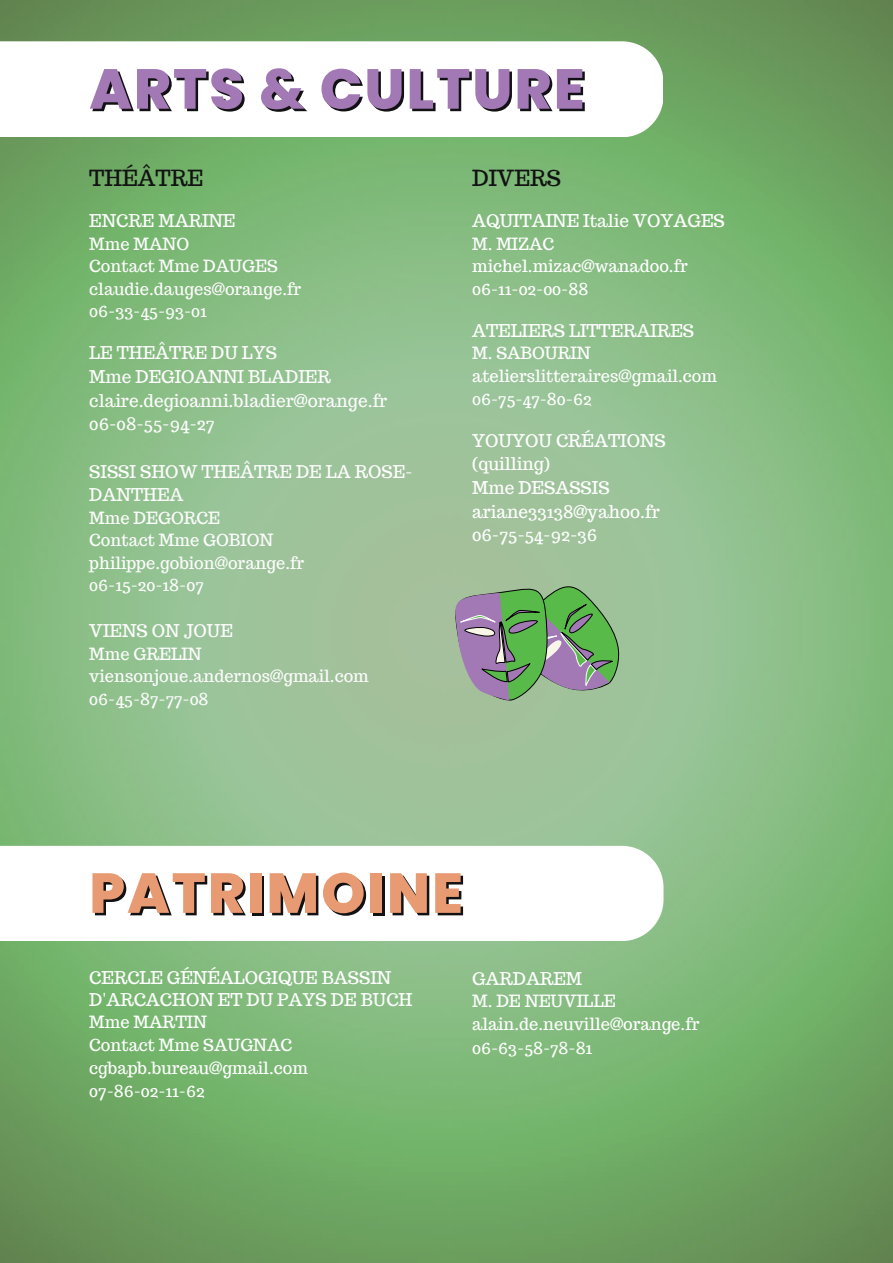
<style>
.page{position:relative;width:893px;height:1263px;background:#fff}
.page>*{position:absolute;margin:0;border:0;box-sizing:border-box;transform-origin:0 0}
.t1{font:800 56.25px "Poppins";letter-spacing:.035em;color:#121113}
.t2{font:21.75px "Trocchi";color:#121113}
.t3{font:17.25px/23.6px "Trocchi";color:#fff}
.t4{font:17.25px/23.6px "Trocchi";color:#fdfcfd}
.t5{font:16.5px/22.5px "Trocchi";color:#fff}
.t6{font:16.5px/22.5px "Trocchi";color:#fdfcfd}
</style>
<div class="page">
<img style="left:0;top:0;width:893px;height:1263px">
<svg style="left:0;top:41px;width:663px;height:96px"></svg>
<svg style="left:447px;top:579px;width:173px;height:122px"></svg>
<svg style="left:0;top:846px;width:663px;height:95px"></svg>
<h1 class="t1" style="left:92px;top:59px;width:497px">ARTS &amp; CULTURE</h1>
<h2 class="t2" style="left:89px;top:163px;width:116px">THÉÂTRE</h2>
<p class="t4" style="left:89px;top:209px;width:148px">ENCRE MARINE</p>
<p class="t6" style="left:89px;top:232px;width:213px">Mme MANO<br>Contact Mme DAUGES claudie.dauges@orange.fr<br>06-33-45-93-01</p>
<p class="t4" style="left:89px;top:341px;width:299px">LE THEÂTRE DU LYS<br>Mme DEGIOANNI BLADIER claire.degioanni.bladier@orange.fr<br>06-08-55-94-27</p>
<p class="t4" style="left:89px;top:459px;width:325px">SISSI SHOW THEÂTRE DE LA ROSE-<br>DANTHEA</p>
<p class="t6" style="left:89px;top:506px;width:216px">Mme DEGORCE<br>Contact Mme GOBION philippe.gobion@orange.fr<br>06-15-20-18-07</p>
<p class="t4" style="left:89px;top:619px;width:145px">VIENS ON JOUE</p>
<p class="t6" style="left:89px;top:642px;width:281px">Mme GRELIN viensonjoue.andernos@gmail.com<br>06-45-87-77-08</p>
<h2 class="t2" style="left:472px;top:163px;width:90px">DIVERS</h2>
<p class="t3" style="left:472px;top:209px;width:254px">AQUITAINE Italie VOYAGES</p>
<p class="t5" style="left:472px;top:232px;width:217px">M. MIZAC michel.mizac@wanadoo.fr<br>06-11-02-00-88</p>
<p class="t3" style="left:472px;top:319px;width:223px">ATELIERS LITTERAIRES</p>
<p class="t5" style="left:472px;top:342px;width:246px">M. SABOURIN atelierslitteraires@gmail.com<br>06-75-47-80-62</p>
<p class="t3" style="left:472px;top:428px;width:195px">YOUYOU CRÉATIONS (quilling)<br>Mme DESASSIS ariane33138@yahoo.fr<br>06-75-54-92-36</p>
<h1 class="t1" style="left:92px;top:863px;width:375px">PATRIMOINE</h1>
<p class="t3" style="left:89px;top:966px;width:325px;line-height:21.9px">CERCLE GÉNÉALOGIQUE BASSIN<br>D'ARCACHON ET DU PAYS DE BUCH</p>
<p class="t5" style="left:89px;top:1010px;width:220px;line-height:23px">Mme MARTIN<br>Contact Mme SAUGNAC cgbapb.bureau@gmail.com<br>07-86-02-11-62</p>
<p class="t3" style="left:472px;top:967px;width:112px">GARDAREM</p>
<p class="t5" style="left:472px;top:990px;width:229px;line-height:23.1px">M. DE NEUVILLE alain.de.neuville@orange.fr<br>06-63-58-78-81</p>
</div>
